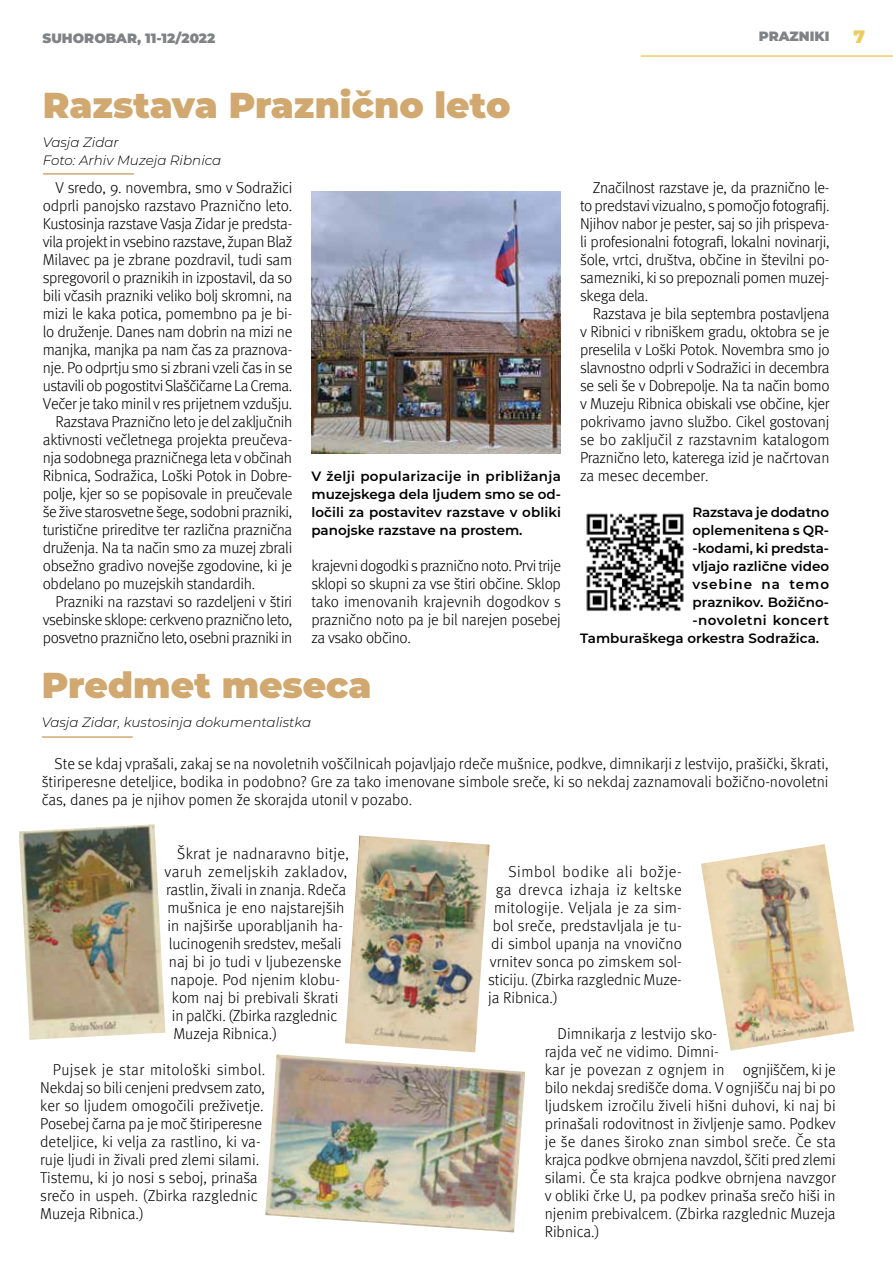
<style>
.page{position:relative;width:893px;height:1263px;background:#fff}
.page>*{position:absolute;margin:0;border:0;box-sizing:border-box;transform-origin:0 0}
.t1{font:900 36px "Montserrat";color:#d1a970}
.t2{font:900 18px "Montserrat";color:#edcd63}
.t3{font:300 15.75px/18px "Meta Pro";letter-spacing:-.01em;color:#000;text-align:justify}
.t4{font:300 15.75px "Meta Pro";letter-spacing:-.03em;color:#000}
.t5{font:300 15.75px "Meta Pro";letter-spacing:.015em;color:#000}
.t6{font:300 15.75px "Meta Pro";letter-spacing:.025em;color:#000}
.t7{font:300 15.75px "Meta Pro";letter-spacing:.035em;color:#000}
.t8{font:300 15.75px "Meta Pro";letter-spacing:.04em;color:#000}
.t9{font:600 13.5px/18px "Montserrat";color:#000;text-align:justify}
.t10{font:italic 300 13.5px/18px "Montserrat";color:#000}
.t11{font:900 13.5px "Montserrat";color:#808285}
.t12{font:600 13.5px "Montserrat";letter-spacing:.03em;color:#000}
.t13{font:600 13.5px "Montserrat";letter-spacing:.07em;color:#000}
</style>
<div class="page">
<hr style="left:641px;top:55px;width:252px;height:2px;background:#edcd63">
<hr style="left:43px;top:173px;width:91px;height:2px;background:#d1a970">
<img style="left:311px;top:191px;width:250px;height:262px">
<img style="left:586px;top:513px;width:98px;height:99px">
<hr style="left:42px;top:736px;width:91px;height:2px;background:#d1a970">
<img style="left:19px;top:824px;width:146px;height:216px">
<img style="left:345px;top:835px;width:145px;height:217px">
<img style="left:701px;top:844px;width:153px;height:207px">
<img style="left:265px;top:1054px;width:260px;height:178px">
<p class="t11" style="left:43px;top:28px;width:174px">SUHOROBAR, 11-12/2022</p>
<p class="t11" style="left:759px;top:26px;width:72px">PRAZNIKI</p>
<p class="t2" style="left:853px;top:23px;width:13px">7</p>
<h1 class="t1" style="left:43px;top:78px;width:469px">Razstava Praznično leto</h1>
<p class="t10" style="left:43px;top:133px;width:180px">Vasja Zidar<br>Foto: Arhiv Muzeja Ribnica</p>
<p class="t3" style="left:56px;top:178px;width:238px">V sredo, 9. novembra, smo v Sodražici</p>
<p class="t3" style="left:43px;top:196px;width:251px">odprli panojsko razstavo Praznično leto.</p>
<p class="t3" style="left:43px;top:214px;width:251px">Kustosinja razstave Vasja Zidar je predsta-</p>
<p class="t4" style="left:43px;top:230px;width:251px">vila projekt in vsebino razstave, župan Blaž</p>
<p class="t3" style="left:43px;top:250px;width:251px">Milavec pa je zbrane pozdravil, tudi sam</p>
<p class="t3" style="left:43px;top:268px;width:251px">spregovoril o praznikih in izpostavil, da so</p>
<p class="t3" style="left:43px;top:286px;width:251px">bili včasih prazniki veliko bolj skromni, na</p>
<p class="t3" style="left:43px;top:304px;width:251px">mizi le kaka potica, pomembno pa je bi-</p>
<p class="t3" style="left:43px;top:322px;width:251px">lo druženje. Danes nam dobrin na mizi ne</p>
<p class="t3" style="left:43px;top:340px;width:251px">manjka, manjka pa nam čas za praznova-</p>
<p class="t3" style="left:43px;top:358px;width:251px">nje. Po odprtju smo si zbrani vzeli čas in se</p>
<p class="t4" style="left:43px;top:374px;width:251px">ustavili ob pogostitvi Slaščičarne La Crema.</p>
<p class="t3" style="left:43px;top:394px;width:251px">Večer je tako minil v res prijetnem vzdušju.</p>
<p class="t3" style="left:56px;top:412px;width:238px">Razstava Praznično leto je del zaključnih</p>
<p class="t3" style="left:43px;top:430px;width:251px">aktivnosti večletnega projekta preučeva-</p>
<p class="t3" style="left:43px;top:448px;width:251px">nja sodobnega prazničnega leta v občinah</p>
<p class="t3" style="left:43px;top:466px;width:251px">Ribnica, Sodražica, Loški Potok in Dobre-</p>
<p class="t3" style="left:43px;top:484px;width:251px">polje, kjer so se popisovale in preučevale</p>
<p class="t3" style="left:43px;top:502px;width:251px">še žive starosvetne šege, sodobni prazniki,</p>
<p class="t3" style="left:43px;top:520px;width:251px">turistične prireditve ter različna praznična</p>
<p class="t3" style="left:43px;top:538px;width:251px">druženja. Na ta način smo za muzej zbrali</p>
<p class="t3" style="left:43px;top:556px;width:251px">obsežno gradivo novejše zgodovine, ki je</p>
<p class="t3" style="left:43px;top:574px;width:214px">obdelano po muzejskih standardih.</p>
<p class="t3" style="left:56px;top:592px;width:238px">Prazniki na razstavi so razdeljeni v štiri</p>
<p class="t3" style="left:43px;top:610px;width:251px">vsebinske sklope: cerkveno praznično leto,</p>
<p class="t3" style="left:43px;top:628px;width:251px">posvetno praznično leto, osebni prazniki in</p>
<p class="t9" style="left:311px;top:467px;width:251px">V želji popularizacije in približanja muzejskega dela ljudem smo se od&shy;ločili za postavitev razstave v obliki panojske razstave na prostem.</p>
<p class="t3" style="left:311px;top:556px;width:251px">krajevni dogodki s praznično noto. Prvi trije sklopi so skupni za vse štiri občine. Sklop tako imenovanih krajevnih dogodkov s praznično noto pa je bil narejen posebej za vsako občino.</p>
<p class="t3" style="left:580px;top:178px;width:251px;text-indent:13px">Značilnost razstave je, da praznično le&shy;to predstavi vizualno, s pomočjo fotografij.<br>Njihov nabor je pester, saj so jih prispeva&shy;li profesionalni fotografi, lokalni novinarji, šole, vrtci, društva, občine in številni po&shy;samezniki, ki so prepoznali pomen muzej&shy;skega dela.</p>
<p class="t3" style="left:580px;top:304px;width:251px;text-indent:13px">Razstava je bila septembra postavljena v Ribnici v ribniškem gradu, oktobra se je preselila v Loški Potok. Novembra smo jo slavnostno odprli v Sodražici in decembra se seli še v Dobrepolje. Na ta način bomo v Muzeju Ribnica obiskali vse občine, kjer pokrivamo javno službo. Cikel gostovanj se bo zaključil z razstavnim katalogom Praznično leto, katerega izid je načrtovan za mesec december.</p>
<p class="t9" style="left:693px;top:503px;width:138px">Razstava je dodatno</p>
<p class="t9" style="left:693px;top:521px;width:138px">oplemenitena s QR-</p>
<p class="t9" style="left:693px;top:539px;width:138px">-kodami, ki predsta-</p>
<p class="t9" style="left:693px;top:557px;width:138px">vljajo različne video</p>
<p class="t13" style="left:693px;top:575px;width:138px">vsebine na temo</p>
<p class="t9" style="left:693px;top:593px;width:138px">praznikov. Božično-</p>
<p class="t12" style="left:693px;top:611px;width:138px">-novoletni koncert</p>
<p class="t9" style="left:580px;top:629px;width:241px">Tamburaškega orkestra Sodražica.</p>
<h1 class="t1" style="left:42px;top:658px;width:331px">Predmet meseca</h1>
<p class="t10" style="left:42px;top:713px;width:271px">Vasja Zidar, kustosinja dokumentalistka</p>
<p class="t3" style="left:42px;top:754px;width:788px;text-indent:13px">Ste se kdaj vprašali, zakaj se na novoletnih voščilnicah pojavljajo rdeče mušnice, podkve, dimnikarji z lestvijo, prašički, škrati, štiriperesne deteljice, bodika in podobno? Gre za tako imenovane simbole sreče, ki so nekdaj zaznamovali božično-novoletni čas, danes pa je njihov pomen že skorajda utonil v pozabo.</p>
<p class="t5" style="left:177px;top:842px;width:173px">Škrat je nadnaravno bitje,</p>
<p class="t6" style="left:164px;top:860px;width:184px">varuh zemeljskih zakladov,</p>
<p class="t3" style="left:166px;top:880px;width:182px">rastlin, živali in znanja. Rdeča</p>
<p class="t3" style="left:167px;top:898px;width:179px">mušnica je eno najstarejših</p>
<p class="t3" style="left:167px;top:916px;width:177px">in najširše uporabljanih ha-</p>
<p class="t3" style="left:169px;top:934px;width:174px">lucinogenih sredstev, mešali</p>
<p class="t3" style="left:169px;top:952px;width:174px">naj bi jo tudi v ljubezenske</p>
<p class="t3" style="left:170px;top:970px;width:171px">napoje. Pod njenim klobu-</p>
<p class="t3" style="left:172px;top:988px;width:168px">kom naj bi prebivali škrati</p>
<p class="t3" style="left:172px;top:1006px;width:167px">in palčki. (Zbirka razglednic</p>
<p class="t3" style="left:173px;top:1024px;width:105px">Muzeja Ribnica.)</p>
<p class="t8" style="left:509px;top:860px;width:175px">Simbol bodike ali božje-</p>
<p class="t7" style="left:496px;top:878px;width:188px">ga drevca izhaja iz keltske</p>
<p class="t5" style="left:494px;top:896px;width:189px">mitologije. Veljala je za sim-</p>
<p class="t3" style="left:493px;top:916px;width:191px">bol sreče, predstavljala je tu-</p>
<p class="t3" style="left:491px;top:934px;width:192px">di simbol upanja na vnovično</p>
<p class="t3" style="left:490px;top:952px;width:194px">vrnitev sonca po zimskem sol-</p>
<p class="t3" style="left:488px;top:970px;width:195px">sticiju. (Zbirka razglednic Muze-</p>
<p class="t3" style="left:488px;top:988px;width:71px">ja Ribnica.)</p>
<p class="t3" style="left:545px;top:1024px;width:293px;text-align:left;text-indent:13px">Dimnikarja z lestvijo sko-<br>rajda več ne vidimo. Dimni-<br>kar je povezan z ognjem in ognjiščem, ki je bilo nekdaj središče doma. V ognjišču naj bi po ljudskem izročilu živeli hišni duhovi, ki naj bi prinašali rodovitnost in življenje samo. Podkev je še danes široko znan simbol sreče. Če sta krajca podkve obrnjena navzdol, ščiti pred zlemi silami. Če sta krajca podkve obrnjena navzgor v obliki črke U, pa podkev prinaša srečo hiši in njenim prebivalcem. (Zbirka razglednic Muzeja Ribnica.)</p>
<p class="t3" style="left:40px;top:1060px;width:227px;text-align:left;text-indent:13px">Pujsek je star mitološki simbol.<br>Nekdaj so bili cenjeni predvsem zato, ker so ljudem omogočili preživetje.<br>Posebej čarna pa je moč štiriperesne deteljice, ki velja za rastlino, ki va&shy;ruje ljudi in živali pred zlemi silami.<br>Tistemu, ki jo nosi s seboj, prinaša srečo in uspeh. (Zbirka razglednic Muzeja Ribnica.)</p>
</div>
